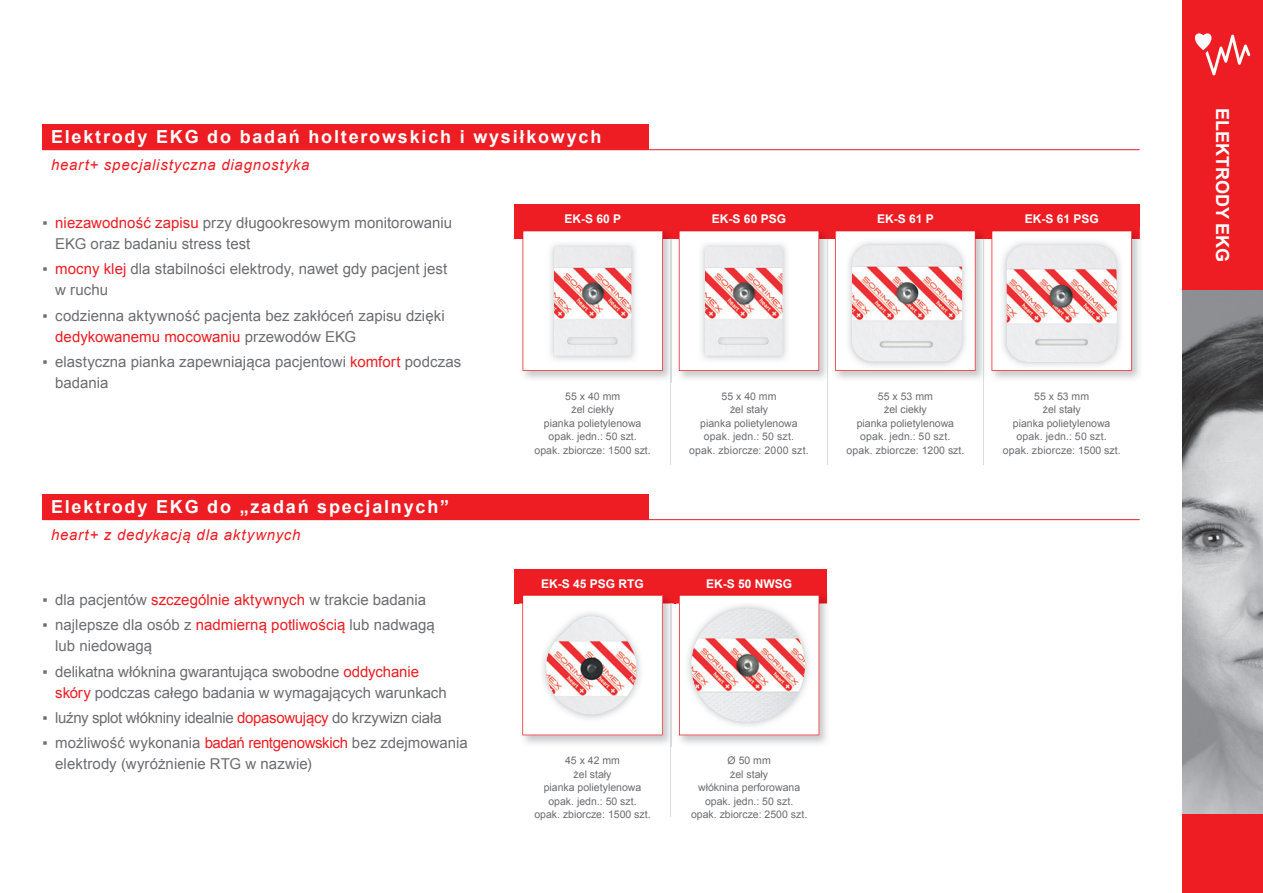
<style>
.page{position:relative;width:1263px;height:893px;background:#fff}
.page>*{position:absolute;margin:0;border:0;box-sizing:border-box;transform-origin:0 0}
.t1{font:700 18px "Arial";letter-spacing:.1em;color:#fff}
.t2{font:700 18px "Arial";color:#fff}
.t3{font:15px/21px "Arial";color:#6c6d70}
.t4{font:italic 15px "Arial";letter-spacing:.05em;color:#ee1d23}
.t5{font:15px "Arial";letter-spacing:-.02em;color:#6c6d70}
.t6{font:700 12px "Arial";color:#fff}
.t7{font:10.5px/13.5px "Arial";color:#6c6d70;text-align:center}
.s1{color:#ee1d23}
</style>
<div class="page">
<hr style="left:670px;top:601px;width:1px;height:216px;background:#dcdddf">
<hr style="left:827px;top:217px;width:1px;height:248px;background:#dcdddf">
<hr style="left:983px;top:217px;width:1px;height:248px;background:#dcdddf">
<hr style="left:670px;top:222px;width:1px;height:243px;background:#dcdddf">
<div style="left:514px;top:205px;width:626px;height:34px;background:#ee1d23"></div>
<div style="left:514px;top:569px;width:313px;height:34px;background:#ee1d23"></div>
<img style="left:836px;top:232px;width:148px;height:147px">
<img style="left:983px;top:239px;width:1px;height:140px">
<svg style="left:835px;top:231px;width:140px;height:140px"></svg>
<img style="left:523px;top:232px;width:149px;height:150px">
<img style="left:670px;top:239px;width:1px;height:143px">
<svg style="left:522px;top:231px;width:141px;height:140px"></svg>
<img style="left:678px;top:233px;width:150px;height:146px">
<img style="left:827px;top:239px;width:1px;height:140px">
<svg style="left:679px;top:231px;width:140px;height:140px"></svg>
<img style="left:676px;top:592px;width:152px;height:152px">
<img style="left:676px;top:592px;width:151px;height:11px">
<svg style="left:679px;top:595px;width:140px;height:140px"></svg>
<img style="left:519px;top:596px;width:155px;height:151px">
<img style="left:670px;top:603px;width:1px;height:144px">
<svg style="left:522px;top:595px;width:141px;height:140px"></svg>
<img style="left:1132px;top:228px;width:8px;height:11px">
<svg style="left:991px;top:231px;width:141px;height:140px"></svg>
<hr style="left:1182px;top:0;width:81px;height:1px;background:#ee1d23">
<hr style="left:43px;top:149px;width:1097px;height:1px;background:#ee1d23">
<div style="left:43px;top:125px;width:606px;height:25px;background:#ee1d23"></div>
<img style="left:547px;top:239px;width:92px;height:124px">
<img style="left:554px;top:246px;width:78px;height:110px">
<img style="left:698px;top:239px;width:92px;height:124px">
<img style="left:705px;top:246px;width:78px;height:110px">
<img style="left:845px;top:238px;width:124px;height:131px">
<img style="left:852px;top:245px;width:110px;height:117px">
<hr style="left:43px;top:519px;width:1097px;height:1px;background:#ee1d23">
<div style="left:43px;top:494px;width:606px;height:26px;background:#ee1d23"></div>
<img style="left:538px;top:609px;width:106px;height:113px">
<img style="left:546px;top:616px;width:91px;height:99px">
<img style="left:684px;top:601px;width:128px;height:128px">
<img style="left:691px;top:608px;width:115px;height:114px">
<img style="left:999px;top:238px;width:125px;height:131px">
<img style="left:1006px;top:245px;width:111px;height:117px">
<div style="left:1182px;top:1px;width:81px;height:290px;background:#ee1d23"></div>
<div style="left:1182px;top:813px;width:81px;height:80px;background:#ee1d23"></div>
<img style="left:1182px;top:290px;width:81px;height:523px">
<svg style="left:1195px;top:33px;width:55px;height:43px"></svg>
<p class="t1" style="left:51px;top:125px;width:552px">Elektrody EKG do badań holterowskich i wysiłkowych</p>
<p class="t4" style="left:51px;top:155px;width:260px">heart+ specjalistyczna diagnostyka</p>
<p class="t3" style="left:55px;top:213px;width:398px;text-indent:-13px">▪ <span class="s1">niezawodność zapisu</span> przy długookresowym monitorowaniu<br>EKG oraz badaniu stress test</p>
<p class="t3" style="left:55px;top:259px;width:393px;text-indent:-13px">▪ <span class="s1">mocny klej</span> dla stabilności elektrody, nawet gdy pacjent jest w ruchu</p>
<p class="t3" style="left:55px;top:305px;width:391px;text-indent:-13px">▪ codzienna aktywność pacjenta bez zakłóceń zapisu dzięki <span class="s1">dedykowanemu mocowaniu</span> przewodów EKG</p>
<p class="t3" style="left:55px;top:351px;width:408px;text-indent:-13px">▪ elastyczna pianka zapewniająca pacjentowi <span class="s1">komfort</span> podczas badania</p>
<p class="t1" style="left:51px;top:495px;width:400px">Elektrody EKG do „zadań specjalnych”</p>
<p class="t4" style="left:51px;top:525px;width:251px">heart+ z dedykacją dla aktywnych</p>
<p class="t6" style="left:564px;top:211px;width:58px">EK-S 60 P</p>
<p class="t7" style="left:535px;top:389px;width:118px">55 x 40 mm<br>żel ciekły<br>pianka polietylenowa opak. jedn.: 50 szt. opak. zbiorcze: 1500 szt.</p>
<p class="t6" style="left:541px;top:575px;width:104px">EK-S 45 PSG RTG</p>
<p class="t6" style="left:712px;top:211px;width:76px">EK-S 60 PSG</p>
<p class="t7" style="left:689px;top:389px;width:121px">55 x 40 mm<br>żel stały<br>pianka polietylenowa opak. jedn.: 50 szt.<br>opak. zbiorcze: 2000 szt.</p>
<p class="t6" style="left:706px;top:575px;width:88px">EK-S 50 NWSG</p>
<p class="t3" style="left:43px;top:589px;width:385px">▪ dla pacjentów <span class="s1">szczególnie aktywnych</span> w trakcie badania</p>
<p class="t3" style="left:55px;top:615px;width:381px;text-indent:-13px">▪ najlepsze dla osób z <span class="s1">nadmierną potliwością</span> lub nadwagą lub niedowagą</p>
<p class="t3" style="left:55px;top:661px;width:393px;text-indent:-13px">▪ delikatna włóknina gwarantująca swobodne <span class="s1">oddychanie skóry</span> podczas całego badania w wymagających warunkach</p>
<p class="t5" style="left:43px;top:708px;width:401px">▪ luźny splot włókniny idealnie <span class="s1">dopasowujący</span> do krzywizn ciała</p>
<p class="t3" style="left:55px;top:732px;width:414px;text-indent:-13px">▪ możliwość wykonania <span class="s1">badań rentgenowskich</span> bez zdejmowania elektrody (wyróżnienie RTG w nazwie)</p>
<p class="t7" style="left:534px;top:754px;width:118px">45 x 42 mm<br>żel stały<br>pianka polietylenowa opak. jedn.: 50 szt. opak. zbiorcze: 1500 szt.</p>
<p class="t7" style="left:691px;top:754px;width:118px">Ø 50 mm<br>żel stały<br>włóknina perforowana opak. jedn.: 50 szt. opak. zbiorcze: 2500 szt.</p>
<p class="t6" style="left:877px;top:211px;width:58px">EK-S 61 P</p>
<p class="t6" style="left:1025px;top:211px;width:76px">EK-S 61 PSG</p>
<p class="t7" style="left:846px;top:390px;width:119px">55 x 53 mm<br>żel ciekły<br>pianka polietylenowa opak. jedn.: 50 szt. opak. zbiorcze: 1200 szt.</p>
<p class="t7" style="left:1003px;top:390px;width:119px">55 x 53 mm<br>żel stały<br>pianka polietylenowa opak. jedn.: 50 szt. opak. zbiorcze: 1500 szt.</p>
<p class="t2" style="left:1234px;top:108px;width:156px;rotate:90deg">ELEKTRODY EKG</p>
</div>
